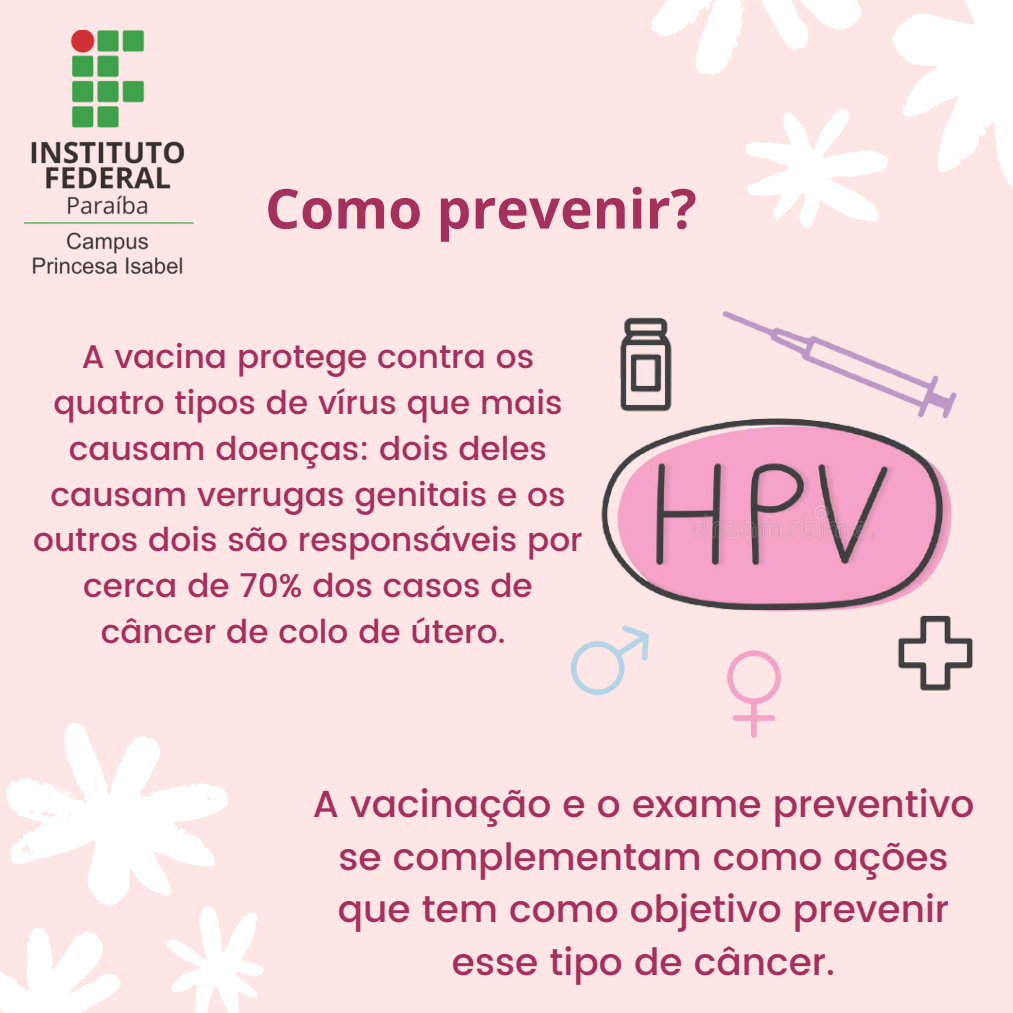
<style>
.page{position:relative;width:1013px;height:1013px;background:#fff}
.page>*{position:absolute;margin:0;border:0;box-sizing:border-box;transform-origin:0 0}
.t1{font:700 55px "Open Sans";color:#a4305c}
.t2{font:500 37.5px/52.5px "Poppins";color:#a4305c;text-align:center}
.t3{font:500 32.75px/45.9px "Poppins";color:#a4305c;text-align:center}
</style>
<div class="page">
<div style="left:0;top:0;width:1012px;height:1012px;background:#ffe6e6"></div>
<svg style="left:0;top:927px;width:121px;height:85px"></svg>
<svg style="left:6px;top:723px;width:222px;height:183px"></svg>
<svg style="left:166px;top:907px;width:98px;height:105px"></svg>
<svg style="left:652px;top:0;width:360px;height:228px"></svg>
<img style="left:24px;top:30px;width:169px;height:243px">
<img style="left:570px;top:311px;width:403px;height:427px">
<p class="t1" style="left:265px;top:170px;width:433px">Como prevenir?</p>
<p class="t3" style="left:33px;top:334px;width:551px">A vacina protege contra os quatro tipos de vírus que mais causam doenças: dois deles causam verrugas genitais e os outros dois são responsáveis por cerca de 70% dos casos de câncer de colo de útero.</p>
<p class="t2" style="left:313px;top:778px;width:663px">A vacinação e o exame preventivo se complementam como ações que tem como objetivo prevenir esse tipo de câncer.</p>
</div>
